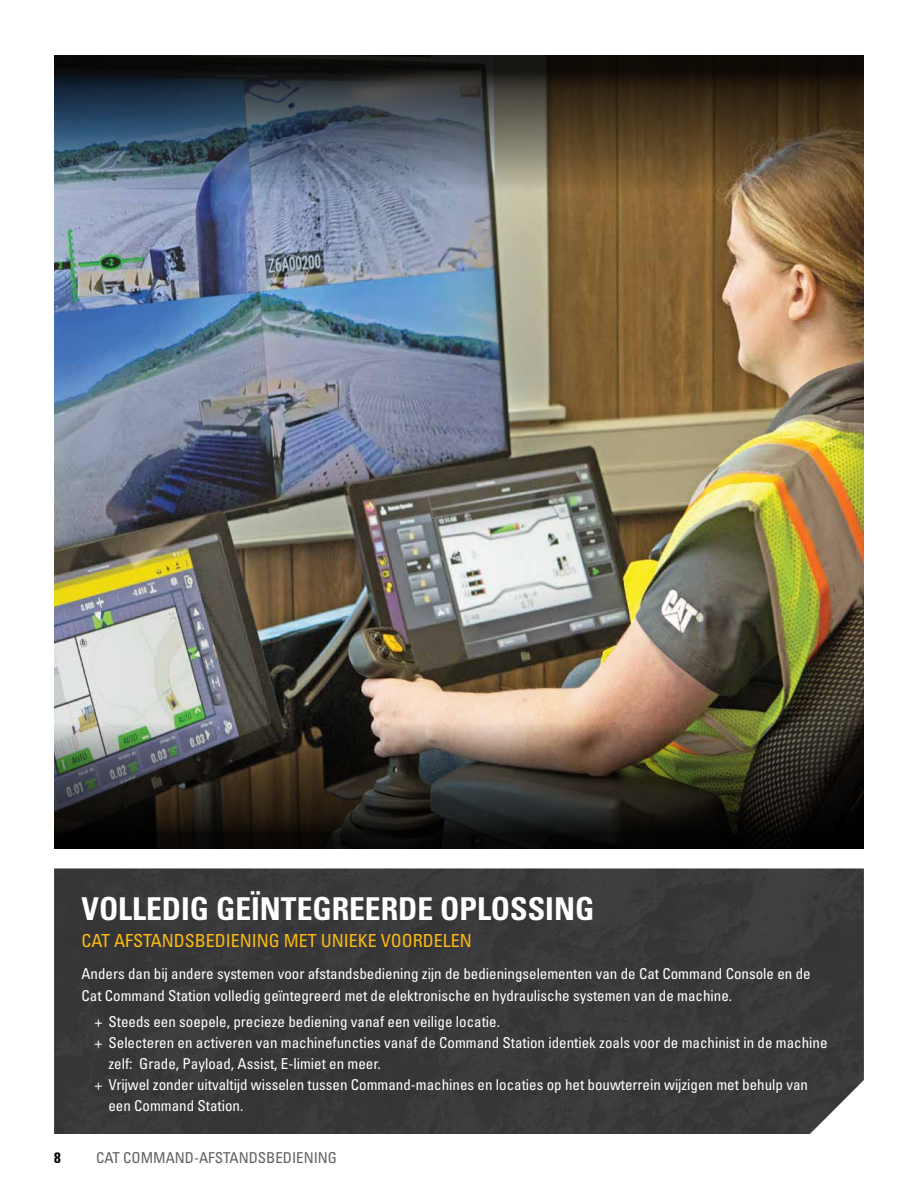
<style>
.page{position:relative;width:918px;height:1188px;background:#fff}
.page>*{position:absolute;margin:0;border:0;box-sizing:border-box;transform-origin:0 0}
.t1{font:31.5px "Univers LTCYR 67 Bold Cond";color:#fff}
.t2{font:condensed 18px "Univers LTCYR 57";color:#fdba12}
.t3{font:condensed 15px/22.5px "Univers LTCYR 57";color:#fff}
.t4{font:condensed 15px "Univers LTCYR 57";color:#5e6263}
.t5{font:15px "Univers LTCYR 67 Bold Cond";color:#000}
</style>
<div class="page">
<div style="left:54px;top:868px;width:810px;height:266px;background:#383839"></div>
<img style="left:54px;top:400px;width:810px;height:127px">
<img style="left:54px;top:527px;width:810px;height:322px">
<img style="left:54px;top:55px;width:810px;height:345px">
<h1 class="t1" style="left:81px;top:890px;width:514px">VOLLEDIG GEÏNTEGREERDE OPLOSSING</h1>
<p class="t2" style="left:81px;top:930px;width:392px">CAT AFSTANDSBEDIENING MET UNIEKE VOORDELEN</p>
<p class="t3" style="left:81px;top:962px;width:731px">Anders dan bij andere systemen voor afstandsbediening zijn de bedieningselementen van de Cat Command Console en de<br>Cat Command Station volledig geïntegreerd met de elektronische en hydraulische systemen van de machine.</p>
<p class="t3" style="left:95px;top:1010px;width:407px">+ Steeds een soepele, precieze bediening vanaf een veilige locatie.</p>
<p class="t3" style="left:95px;top:1031px;width:734px">+ Selecteren en activeren van machinefuncties vanaf de Command Station identiek zoals voor de machinist in de machine</p>
<p class="t3" style="left:108px;top:1052px;width:274px">zelf: Grade, Payload, Assist, E-limiet en meer.</p>
<p class="t3" style="left:95px;top:1073px;width:715px">+ Vrijwel zonder uitvaltijd wisselen tussen Command-machines en locaties op het bouwterrein wijzigen met behulp van</p>
<p class="t3" style="left:108px;top:1094px;width:136px">een Command Station.</p>
<p class="t5" style="left:54px;top:1148px;width:8px">8</p>
<p class="t4" style="left:96px;top:1148px;width:243px">CAT COMMAND-AFSTANDSBEDIENING</p>
</div>
